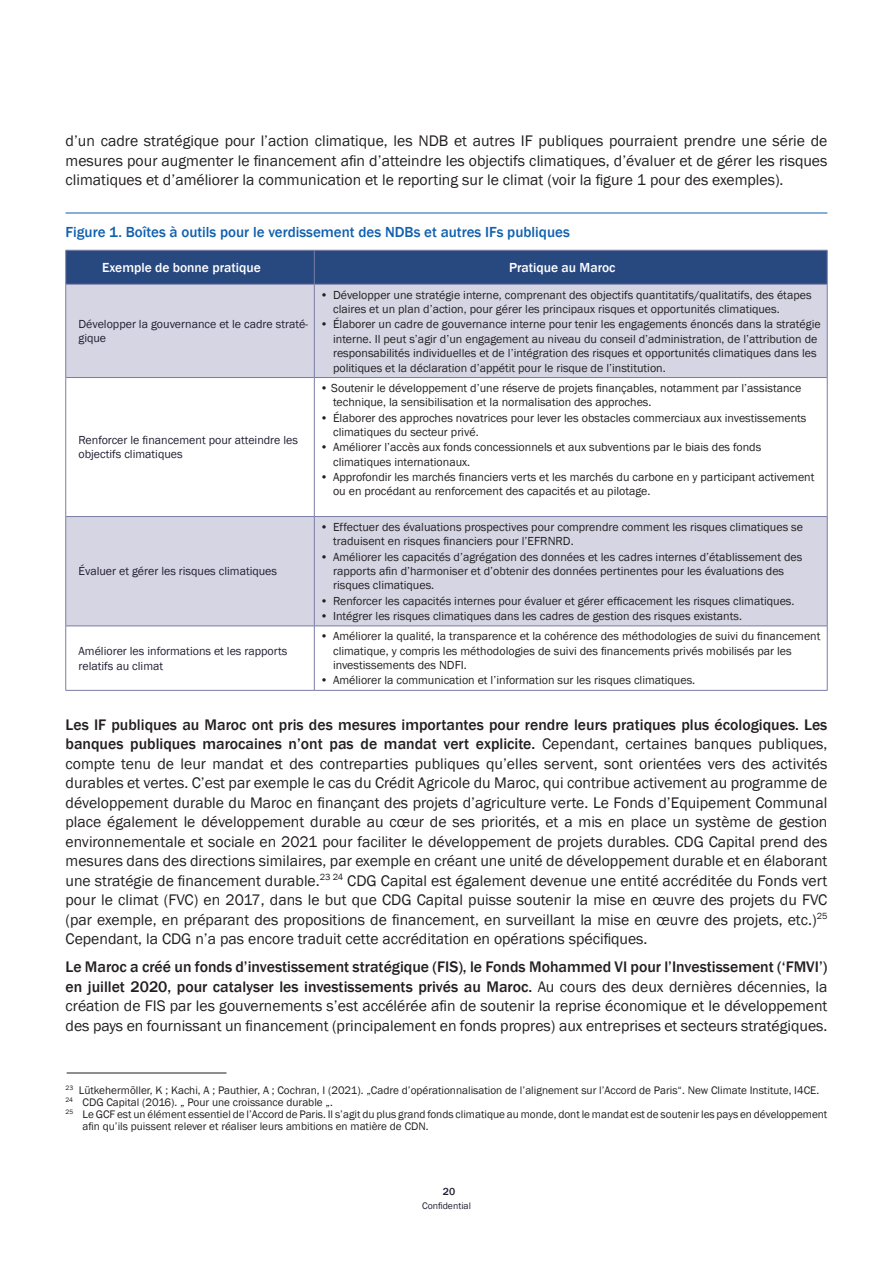
<style>
.page{position:relative;width:893px;height:1263px;background:#fff}
.page>*{position:absolute;margin:0;border:0;box-sizing:border-box;transform-origin:0 0}
.Texte{font:15.75px/19.5px "Franklin Gothic";color:#231f20;text-align:justify}
.Figure{font:500 15px "Franklin Gothic";color:#1161af}
.t1{font:500 13.5px "Franklin Gothic";color:#fff}
.Texte-2{font:12px/14.4px "Franklin Gothic";color:#231f20}
.t2{font:12px/14.4px "Franklin Gothic";color:#231e32}
.Légende{font:11.25px/12px "Franklin Gothic";color:#231f20}
.t3{font:500 10.5px "Franklin Gothic";color:#231e32}
.t4{font:9.75px "Franklin Gothic";color:#231e32}
.s1{font-weight:500}
</style>
<div class="page">
<div style="left:66px;top:251px;width:761px;height:33px;background:#284980"></div>
<svg style="left:66px;top:285px;width:761px;height:341px;fill:#d5d5e3"></svg>
<hr style="left:65px;top:284px;width:1px;height:93px;background:#797da5">
<hr style="left:314px;top:284px;width:1px;height:93px;background:#797da5">
<hr style="left:827px;top:284px;width:1px;height:93px;background:#797da5">
<hr style="left:65px;top:377px;width:1px;height:139px;background:#797da5">
<hr style="left:314px;top:378px;width:1px;height:138px;background:#797da5">
<hr style="left:827px;top:377px;width:1px;height:139px;background:#797da5">
<hr style="left:65px;top:516px;width:1px;height:110px;background:#797da5">
<hr style="left:314px;top:517px;width:1px;height:109px;background:#797da5">
<hr style="left:827px;top:516px;width:1px;height:110px;background:#797da5">
<hr style="left:66px;top:626px;width:248px;height:1px;background:#797da5">
<hr style="left:65px;top:626px;width:1px;height:64px;background:#797da5">
<hr style="left:314px;top:626px;width:513px;height:1px;background:#797da5">
<hr style="left:314px;top:626px;width:1px;height:64px;background:#797da5">
<hr style="left:827px;top:626px;width:1px;height:64px;background:#797da5">
<hr style="left:66px;top:690px;width:248px;height:1px;background:#797da5">
<hr style="left:314px;top:690px;width:513px;height:1px;background:#797da5">
<hr style="left:66px;top:377px;width:248px;height:1px;background:#797da5">
<hr style="left:314px;top:377px;width:513px;height:1px;background:#797da5">
<hr style="left:66px;top:516px;width:248px;height:1px;background:#797da5">
<hr style="left:314px;top:516px;width:513px;height:1px;background:#797da5">
<hr style="left:66px;top:250px;width:248px;height:1px;background:#797da5">
<hr style="left:65px;top:250px;width:1px;height:34px;background:#797da5">
<hr style="left:314px;top:250px;width:513px;height:1px;background:#797da5">
<hr style="left:314px;top:250px;width:1px;height:34px;background:#797da5">
<hr style="left:827px;top:250px;width:1px;height:34px;background:#797da5">
<hr style="left:66px;top:284px;width:248px;height:1px;background:#797da5">
<hr style="left:314px;top:284px;width:513px;height:1px;background:#797da5">
<hr style="left:66px;top:213px;width:761px;height:1px;background:#1161af">
<hr style="left:67px;top:1073px;width:159px;height:1px;background:#231f20">
<p class="Texte" style="left:66px;top:131px;width:763px">d’un cadre stratégique pour l’action climatique, les NDB et autres IF publiques pourraient prendre une série de mesures pour augmenter le financement afin d’atteindre les objectifs climatiques, d’évaluer et de gérer les risques climatiques et d’améliorer la communication et le reporting sur le climat (voir la figure 1 pour des exemples).</p>
<p class="Figure" style="left:66px;top:223px;width:506px">Figure 1. Boîtes à outils pour le verdissement des NDBs et autres IFs publiques</p>
<p class="t1" style="left:102px;top:259px;width:160px">Exemple de bonne pratique</p>
<p class="t1" style="left:509px;top:259px;width:108px">Pratique au Maroc</p>
<p class="t2" style="left:78px;top:317px;width:231px">Développer la gouvernance et le cadre straté&shy;gique</p>
<p class="t2" style="left:78px;top:433px;width:221px">Renforcer le financement pour atteindre les objectifs climatiques</p>
<p class="t2" style="left:78px;top:564px;width:200px">Évaluer et gérer les risques climatiques</p>
<p class="t2" style="left:78px;top:644px;width:210px">Améliorer les informations et les rapports relatifs au climat</p>
<p class="Texte-2" style="left:333px;top:288px;width:480px;text-indent:-13px">• Développer une stratégie interne, comprenant des objectifs quantitatifs/qualitatifs, des étapes claires et un plan d’action, pour gérer les principaux risques et opportunités climatiques.</p>
<p class="Texte-2" style="left:333px;top:317px;width:489px;text-indent:-13px">• Élaborer un cadre de gouvernance interne pour tenir les engagements énoncés dans la stratégie interne. Il peut s’agir d’un engagement au niveau du conseil d’administration, de l’attribution de responsabilités individuelles et de l’intégration des risques et opportunités climatiques dans les politiques et la déclaration d’appétit pour le risque de l’institution.</p>
<p class="Texte-2" style="left:333px;top:381px;width:470px;text-indent:-13px">• Soutenir le développement d’une réserve de projets finançables, notamment par l’assistance technique, la sensibilisation et la normalisation des approches.</p>
<p class="Texte-2" style="left:333px;top:411px;width:475px;text-indent:-13px">• Élaborer des approches novatrices pour lever les obstacles commerciaux aux investissements climatiques du secteur privé.</p>
<p class="Texte-2" style="left:333px;top:440px;width:430px;text-indent:-13px">• Améliorer l’accès aux fonds concessionnels et aux subventions par le biais des fonds climatiques internationaux.</p>
<p class="Texte-2" style="left:333px;top:470px;width:483px;text-indent:-13px">• Approfondir les marchés financiers verts et les marchés du carbone en y participant activement ou en procédant au renforcement des capacités et au pilotage.</p>
<p class="Texte-2" style="left:333px;top:520px;width:471px;text-indent:-13px">• Effectuer des évaluations prospectives pour comprendre comment les risques climatiques se traduisent en risques financiers pour l’EFRNRD.</p>
<p class="Texte-2" style="left:333px;top:550px;width:471px;text-indent:-13px">• Améliorer les capacités d’agrégation des données et les cadres internes d’établissement des rapports afin d’harmoniser et d’obtenir des données pertinentes pour les évaluations des risques climatiques.</p>
<p class="Texte-2" style="left:320px;top:594px;width:476px">• Renforcer les capacités internes pour évaluer et gérer efficacement les risques climatiques.</p>
<p class="Texte-2" style="left:320px;top:609px;width:423px">• Intégrer les risques climatiques dans les cadres de gestion des risques existants.</p>
<p class="Texte-2" style="left:333px;top:629px;width:489px;text-indent:-13px">• Améliorer la qualité, la transparence et la cohérence des méthodologies de suivi du financement climatique, y compris les méthodologies de suivi des financements privés mobilisés par les investissements des NDFI.</p>
<p class="Texte-2" style="left:320px;top:673px;width:376px">• Améliorer la communication et l’information sur les risques climatiques.</p>
<p class="Texte" style="left:66px;top:715px;width:763px"><span class="s1">Les IF publiques au Maroc ont pris des mesures importantes pour rendre leurs pratiques plus écologiques. Les banques publiques marocaines n’ont pas de mandat vert explicite.</span> Cependant, certaines banques publiques, compte tenu de leur mandat et des contreparties publiques qu’elles servent, sont orientées vers des activités durables et vertes. C’est par exemple le cas du Crédit Agricole du Maroc, qui contribue activement au programme de développement durable du Maroc en finançant des projets d’agriculture verte. Le Fonds d’Equipement Communal place également le développement durable au cœur de ses priorités, et a mis en place un système de gestion environnementale et sociale en 2021 pour faciliter le développement de projets durables. CDG Capital prend des mesures dans des directions similaires, par exemple en créant une unité de développement durable et en élaborant une stratégie de financement durable.<sup>23</sup> <sup>24</sup> CDG Capital est également devenue une entité accréditée du Fonds vert pour le climat (FVC) en 2017, dans le but que CDG Capital puisse soutenir la mise en œuvre des projets du FVC (par exemple, en préparant des propositions de financement, en surveillant la mise en œuvre des projets, etc.)<sup>25<br></sup>Cependant, la CDG n’a pas encore traduit cette accréditation en opérations spécifiques.</p>
<p class="Texte" style="left:66px;top:957px;width:763px"><span class="s1">Le Maroc a créé un fonds d’investissement stratégique (FIS), le Fonds Mohammed VI pour l’Investissement (‘FMVI’) en juillet 2020, pour catalyser les investissements privés au Maroc.</span> Au cours des deux dernières décennies, la création de FIS par les gouvernements s’est accélérée afin de soutenir la reprise économique et le développement des pays en fournissant un financement (principalement en fonds propres) aux entreprises et secteurs stratégiques.</p>
<p class="Légende" style="left:66px;top:1084px;width:755px"><sup>23</sup> Lütkehermöller, K ; Kachi, A ; Pauthier, A ; Cochran, I (2021). „Cadre d’opérationnalisation de l’alignement sur l’Accord de Paris“. New Climate Institute, I4CE.</p>
<p class="Légende" style="left:66px;top:1096px;width:269px"><sup>24</sup> CDG Capital (2016). „ Pour une croissance durable „.</p>
<p class="Légende" style="left:83px;top:1108px;width:746px;text-indent:-17px"><sup>25</sup> Le GCF est un élément essentiel de l’Accord de Paris. Il s’agit du plus grand fonds climatique au monde, dont le mandat est de soutenir les pays en développement afin qu’ils puissent relever et réaliser leurs ambitions en matière de CDN.</p>
<p class="t3" style="left:443px;top:1185px;width:14px">20</p>
<p class="t4" style="left:422px;top:1199px;width:50px">Confidential</p>
</div>
